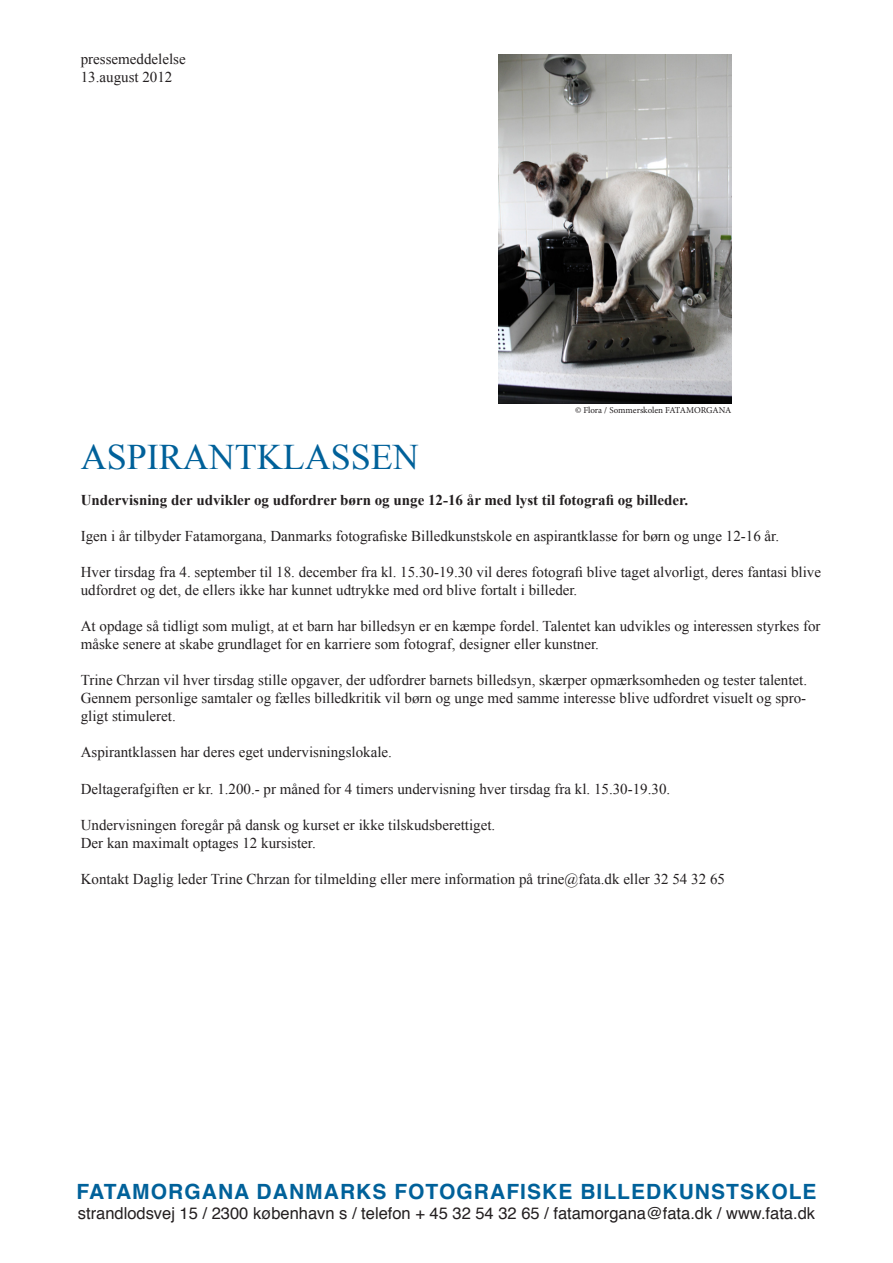
<style>
.page{position:relative;width:893px;height:1263px;background:#fff}
.page>*{position:absolute;margin:0;border:0;box-sizing:border-box;transform-origin:0 0}
.t1{font:36px "Times New Roman";color:#00619a}
.t2{font:700 21px "Helvetica";letter-spacing:.05em;color:#00619a}
.t3{font:16.5px "Helvetica";color:#231f20}
.t4{font:15px/18px "Times New Roman";color:#231f20}
.t5{font:700 15px "Times New Roman";color:#231f20}
.t6{font:9px "Minion Pro";letter-spacing:-.005em;color:#231f20}
</style>
<div class="page">
<img style="left:498px;top:54px;width:233px;height:350px">
<p class="t4" style="left:81px;top:50px;width:106px">pressemeddelelse</p>
<p class="t4" style="left:81px;top:68px;width:93px">13.august 2012</p>
<p class="t6" style="left:575px;top:404px;width:158px">© Flora / Sommerskolen FATAMORGANA</p>
<p class="t1" style="left:81px;top:433px;width:340px">ASPIRANTKLASSEN</p>
<p class="t5" style="left:81px;top:490px;width:609px">Undervisning der udvikler og udfordrer børn og unge 12-16 år med lyst til fotografi og billeder.</p>
<p class="t4" style="left:81px;top:527px;width:700px">Igen i år tilbyder Fatamorgana, Danmarks fotografiske Billedkunstskole en aspirantklasse for børn og unge 12-16 år.</p>
<p class="t4" style="left:81px;top:563px;width:742px">Hver tirsdag fra 4. september til 18. december fra kl. 15.30-19.30 vil deres fotografi blive taget alvorligt, deres fantasi blive udfordret og det, de ellers ikke har kunnet udtrykke med ord blive fortalt i billeder.</p>
<p class="t4" style="left:81px;top:617px;width:741px">At opdage så tidligt som muligt, at et barn har billedsyn er en kæmpe fordel. Talentet kan udvikles og interessen styrkes for måske senere at skabe grundlaget for en karriere som fotograf, designer eller kunstner.</p>
<p class="t4" style="left:81px;top:671px;width:728px">Trine Chrzan vil hver tirsdag stille opgaver, der udfordrer barnets billedsyn, skærper opmærksomheden og tester talentet.</p>
<p class="t4" style="left:81px;top:689px;width:727px">Gennem personlige samtaler og fælles billedkritik vil børn og unge med samme interesse blive udfordret visuelt og spro&shy;gligt stimuleret.</p>
<p class="t4" style="left:81px;top:743px;width:313px">Aspirantklassen har deres eget undervisningslokale.</p>
<p class="t4" style="left:81px;top:779px;width:591px">Deltagerafgiften er kr. 1.200.- pr måned for 4 timers undervisning hver tirsdag fra kl. 15.30-19.30.</p>
<p class="t4" style="left:81px;top:815px;width:416px">Undervisningen foregår på dansk og kurset er ikke tilskudsberettiget.</p>
<p class="t4" style="left:81px;top:833px;width:236px">Der kan maximalt optages 12 kursister.</p>
<p class="t4" style="left:81px;top:869px;width:646px">Kontakt Daglig leder Trine Chrzan for tilmelding eller mere information på trine@fata.dk eller 32 54 32 65</p>
<p class="t2" style="left:76px;top:1175px;width:742px">FATAMORGANA DANMARKS FOTOGRAFISKE BILLEDKUNSTSKOLE</p>
<p class="t3" style="left:78px;top:1200px;width:739px">strandlodsvej 15 / 2300 københavn s / telefon + 45 32 54 32 65 / fatamorgana@fata.dk / www.fata.dk</p>
</div>
